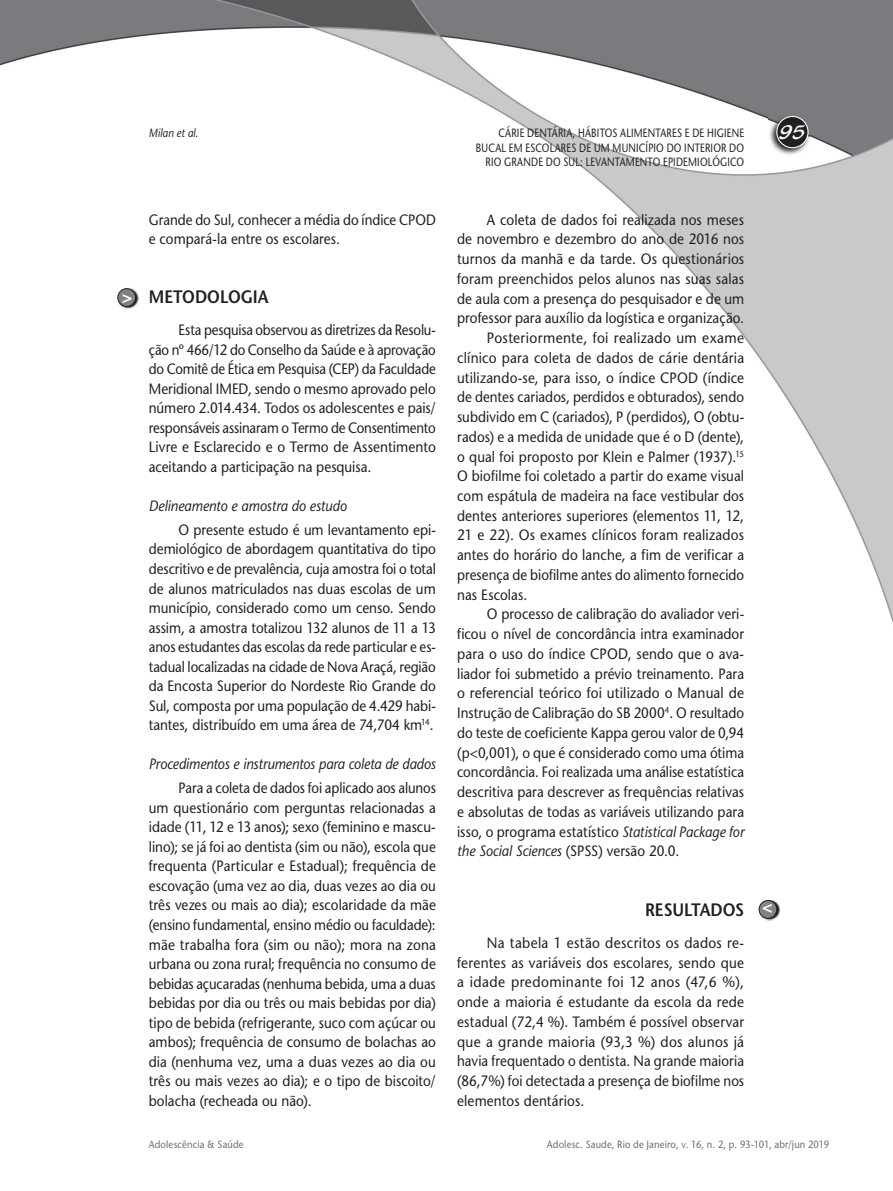
<style>
.page{position:relative;width:893px;height:1191px;background:#fff}
.page>*{position:absolute;margin:0;border:0;box-sizing:border-box;transform-origin:0 0}
.t1{font:21px "Blacklight D";color:#fff}
.t2{font:600 18px "Stone Sans";color:#231f20;scale:.9 1}
.t3{font:700 17.25px "Helvetica";color:#fff}
.t4{font:15px/19.5px "Stone Sans";letter-spacing:.005em;color:#231f20;text-align:justify;scale:.9 1}
.t5{font:15px/19.5px "Stone Sans";letter-spacing:.005em;color:#231f20;scale:.89 1}
.t6{font:15px/19.8px "Stone Sans";letter-spacing:.005em;color:#231f20;text-align:justify;scale:.91 1}
.t7{font:15px/19.5px "Stone Sans";letter-spacing:.005em;color:#231f20;text-align:justify;scale:.88 1}
.t8{font:italic 15px "Stone Sans";letter-spacing:-.005em;color:#231f20;scale:.9 1}
.t9{font:15px "Stone Sans";letter-spacing:.025em;color:#231f20;scale:.92 1}
.t10{font:12px/14.4px "Stone Sans";letter-spacing:.02em;color:#231f20;text-align:right;scale:.8 1}
.t11{font:italic 12px "Stone Sans";letter-spacing:.01em;color:#231f20;scale:.85 1}
.t12{font:10.5px "Stone Sans";letter-spacing:.02em;color:#6c6d70;scale:.9 1}
.s1{font-style:italic}
.s2{font-style:normal}
</style>
<div class="page">
<img style="left:0;top:0;width:893px;height:623px">
<img style="left:769px;top:115px;width:41px;height:41px">
<svg style="left:776px;top:116px;width:33px;height:32px"></svg>
<img style="left:763px;top:902px;width:16px;height:18px">
<svg style="left:759px;top:900px;width:18px;height:18px"></svg>
<img style="left:118px;top:287px;width:20px;height:21px">
<svg style="left:117px;top:288px;width:19px;height:19px"></svg>
<p class="t11" style="left:149px;top:126px;width:60px">Milan et al.</p>
<p class="t10" style="left:498px;top:126px;width:309px">CÁRIE DENTÁRIA, HÁBITOS ALIMENTARES E DE HIGIENE</p>
<h1 class="t1" style="left:779px;top:119px;width:28px">95</h1>
<p class="t10" style="left:476px;top:140px;width:337px">BUCAL EM ESCOLARES DE UM MUNICÍPIO DO INTERIOR DO<br>RIO GRANDE DO SUL: LEVANTAMENTO EPIDEMIOLÓGICO</p>
<p class="t3" style="left:122px;top:286px;width:12px">&gt;</p>
<p class="t5" style="left:149px;top:210px;width:324px">Grande do Sul, conhecer a média do índice CPOD e compará-la entre os escolares.</p>
<p class="t2" style="left:149px;top:286px;width:135px">METODOLOGIA</p>
<p class="t7" style="left:149px;top:320px;width:328px;text-indent:30px">Esta pesquisa observou as diretrizes da Resolu&shy;ção nº 466/12 do Conselho da Saúde e à aprovação do Comitê de Ética em Pesquisa (CEP) da Faculdade Meridional IMED, sendo o mesmo aprovado pelo número 2.014.434. Todos os adolescentes e pais/ responsáveis assinaram o Termo de Consentimento Livre e Esclarecido e o Termo de Assentimento aceitando a participação na pesquisa.</p>
<p class="t8" style="left:149px;top:497px;width:221px">Delineamento e amostra do estudo</p>
<p class="t4" style="left:149px;top:520px;width:320px;text-indent:30px">O presente estudo é um levantamento epi&shy;demiológico de abordagem quantitativa do tipo descritivo e de prevalência, cuja amostra foi o total de alunos matriculados nas duas escolas de um município, considerado como um censo. Sendo assim, a amostra totalizou 132 alunos de 11 a 13 anos estudantes das escolas da rede particular e es&shy;tadual localizadas na cidade de Nova Araçá, região da Encosta Superior do Nordeste Rio Grande do Sul, composta por uma população de 4.429 habi&shy;tantes, distribuído em uma área de 74,704 km<sup>14</sup>.</p>
<p class="t8" style="left:149px;top:755px;width:320px">Procedimentos e instrumentos para coleta de dados</p>
<p class="t5" style="left:149px;top:778px;width:324px;text-align:justify;text-indent:30px">Para a coleta de dados foi aplicado aos alunos um questionário com perguntas relacionadas a idade (11, 12 e 13 anos); sexo (feminino e mascu&shy;lino); se já foi ao dentista (sim ou não), escola que frequenta (Particular e Estadual); frequência de escovação (uma vez ao dia, duas vezes ao dia ou três vezes ou mais ao dia); escolaridade da mãe (ensino fundamental, ensino médio ou faculdade): mãe trabalha fora (sim ou não); mora na zona urbana ou zona rural; frequência no consumo de bebidas açucaradas (nenhuma bebida, uma a duas bebidas por dia ou três ou mais bebidas por dia) tipo de bebida (refrigerante, suco com açúcar ou ambos); frequência de consumo de bolachas ao dia (nenhuma vez, uma a duas vezes ao dia ou três ou mais vezes ao dia); e o tipo de biscoito/ bolacha (recheada ou não).</p>
<p class="t6" style="left:487px;top:210px;width:284px">A coleta de dados foi realizada nos meses</p>
<p class="t4" style="left:457px;top:229px;width:320px">de novembro e dezembro do ano de 2016 nos</p>
<p class="t6" style="left:457px;top:249px;width:317px">turnos da manhã e da tarde. Os questionários</p>
<p class="t6" style="left:457px;top:269px;width:317px">foram preenchidos pelos alunos nas suas salas</p>
<p class="t4" style="left:457px;top:289px;width:320px">de aula com a presença do pesquisador e de um</p>
<p class="t4" style="left:457px;top:308px;width:320px">professor para auxílio da logística e organização.</p>
<p class="t9" style="left:487px;top:329px;width:281px">Posteriormente, foi realizado um exame</p>
<p class="t6" style="left:457px;top:348px;width:317px">clínico para coleta de dados de cárie dentária</p>
<p class="t4" style="left:457px;top:367px;width:320px">utilizando-se, para isso, o índice CPOD (índice</p>
<p class="t5" style="left:457px;top:387px;width:324px">de dentes cariados, perdidos e obturados), sendo</p>
<p class="t5" style="left:457px;top:407px;width:324px">subdivido em C (cariados), P (perdidos), O (obtu-</p>
<p class="t4" style="left:457px;top:427px;width:320px">rados) e a medida de unidade que é o D (dente),</p>
<p class="t4" style="left:457px;top:446px;width:320px">o qual foi proposto por Klein e Palmer (1937).<sup>15</sup></p>
<p class="t4" style="left:457px;top:466px;width:320px">O biofilme foi coletado a partir do exame visual</p>
<p class="t4" style="left:457px;top:486px;width:320px">com espátula de madeira na face vestibular dos</p>
<p class="t4" style="left:457px;top:506px;width:320px">dentes anteriores superiores (elementos 11, 12,</p>
<p class="t6" style="left:457px;top:525px;width:317px">21 e 22). Os exames clínicos foram realizados</p>
<p class="t4" style="left:457px;top:545px;width:320px">antes do horário do lanche, a fim de verificar a</p>
<p class="t5" style="left:457px;top:565px;width:324px">presença de biofilme antes do alimento fornecido</p>
<p class="t4" style="left:457px;top:585px;width:80px">nas Escolas.</p>
<p class="t4" style="left:487px;top:604px;width:287px">O processo de calibração do avaliador veri-</p>
<p class="t4" style="left:457px;top:624px;width:320px">ficou o nível de concordância intra examinador</p>
<p class="t6" style="left:457px;top:644px;width:317px">para o uso do índice CPOD, sendo que o ava-</p>
<p class="t4" style="left:457px;top:663px;width:320px">liador foi submetido a prévio treinamento. Para</p>
<p class="t6" style="left:457px;top:683px;width:317px">o referencial teórico foi utilizado o Manual de</p>
<p class="t5" style="left:457px;top:703px;width:324px">Instrução de Calibração do SB 2000<sup>4</sup>. O resultado</p>
<p class="t5" style="left:457px;top:723px;width:324px">do teste de coeficiente Kappa gerou valor de 0,94</p>
<p class="t4" style="left:457px;top:742px;width:320px">(p&lt;0,001), o que é considerado como uma ótima</p>
<p class="t5" style="left:457px;top:762px;width:324px">concordância. Foi realizada uma análise estatística</p>
<p class="t4" style="left:457px;top:782px;width:320px">descritiva para descrever as frequências relativas</p>
<p class="t4" style="left:457px;top:802px;width:320px">e absolutas de todas as variáveis utilizando para</p>
<p class="t4" style="left:457px;top:821px;width:320px">isso, o programa estatístico <span class="s1">Statistical Package for</span></p>
<p class="t8" style="left:457px;top:842px;width:248px">the Social Sciences <span class="s2">(SPSS) versão 20.0.</span></p>
<p class="t2" style="left:645px;top:898px;width:112px">RESULTADOS</p>
<p class="t6" style="left:457px;top:933px;width:317px;text-indent:30px">Na tabela 1 estão descritos os dados re&shy;ferentes as variáveis dos escolares, sendo que a idade predominante foi 12 anos (47,6 %), onde a maioria é estudante da escola da rede estadual (72,4 %). Também é possível observar que a grande maioria (93,3 %) dos alunos já havia frequentado o dentista. Na grande maioria (86,7%) foi detectada a presença de biofilme nos elementos dentários.</p>
<p class="t3" style="left:772px;top:921px;width:12px;rotate:-180deg">&gt;</p>
<p class="t12" style="left:149px;top:1138px;width:107px">Adolescência &amp; Saúde</p>
<p class="t12" style="left:547px;top:1138px;width:315px">Adolesc. Saude, Rio de Janeiro, v. 16, n. 2, p. 93-101, abr/jun 2019</p>
</div>
